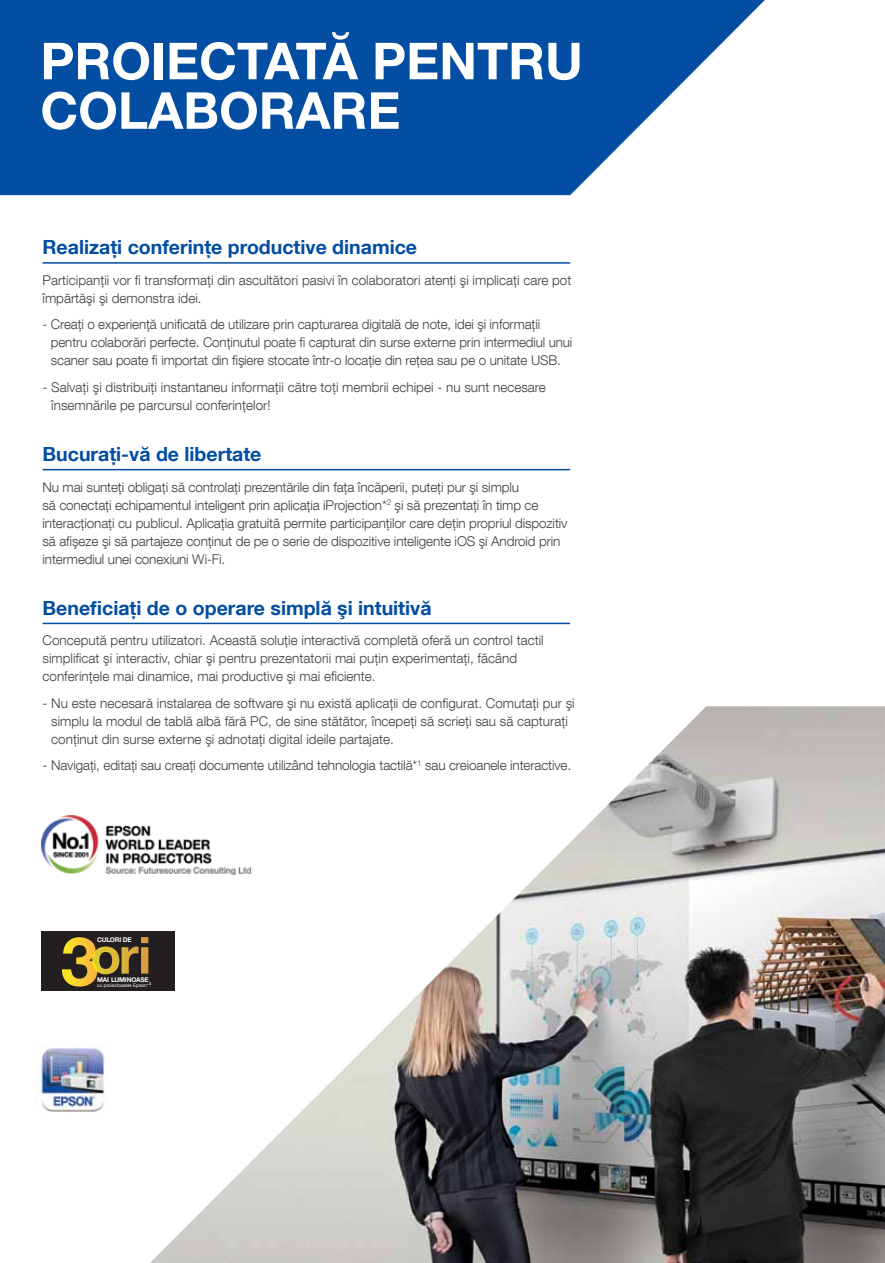
<style>
.page{position:relative;width:885px;height:1263px;background:#fff}
.page>*{position:absolute;margin:0;border:0;box-sizing:border-box;transform-origin:0 0}
.t1{font:700 51px/49.5px "Helvetica Neue LT Com";color:#fff}
.t2{font:700 19.5px "Helvetica Neue LT Com";color:#034ea2}
.t3{font:300 13.5px/18px "Helvetica Neue LT Com";letter-spacing:-.01em;color:#414042}
.t4{font:700 6.45px "Helvetica Neue LTW1 G";letter-spacing:-.03em;color:#fff}
.t5{font:4.8px "Helvetica Neue LTW1 G";color:#fff}
.t6{font:700 3.45px "Helvetica Neue LT Com";color:#fff}
</style>
<div class="page">
<svg style="left:0;top:0;width:764px;height:195px;background:#2264ad"></svg>
<img style="left:41px;top:815px;width:109px;height:59px">
<div style="left:41px;top:931px;width:134px;height:60px;background:#231f20"></div>
<svg style="left:62px;top:937px;width:86px;height:50px"></svg>
<img style="left:150px;top:706px;width:734px;height:557px">
<img style="left:35px;top:1046px;width:70px;height:66px">
<hr style="left:43px;top:262px;width:527px;height:2px;background:#034ea2">
<hr style="left:43px;top:469px;width:527px;height:1px;background:#034ea2">
<hr style="left:43px;top:623px;width:527px;height:1px;background:#034ea2">
<h1 class="t1" style="left:40px;top:35px;width:544px">proiectată pentru colaborare</h1>
<h2 class="t2" style="left:43px;top:235px;width:376px">Realizaţi conferinţe productive dinamice</h2>
<p class="t3" style="left:43px;top:271px;width:530px">Participanţii vor fi transformaţi din ascultători pasivi în colaboratori atenţi şi implicaţi care pot împărtăşi şi demonstra idei.</p>
<p class="t3" style="left:51px;top:315px;width:523px;text-indent:-8px">- Creaţi o experienţă unificată de utilizare prin capturarea digitală de note, idei şi informaţii pentru colaborări perfecte. Conţinutul poate fi capturat din surse externe prin intermediul unui scaner sau poate fi importat din fişiere stocate într-o locaţie din reţea sau pe o unitate USB.</p>
<p class="t3" style="left:51px;top:378px;width:496px;text-indent:-9px">- Salvaţi şi distribuiţi instantaneu informaţii către toţi membrii echipei - nu sunt necesare însemnările pe parcursul conferinţelor!</p>
<h2 class="t2" style="left:43px;top:441px;width:220px">Bucuraţi-vă de libertate</h2>
<p class="t3" style="left:43px;top:477px;width:526px">Nu mai sunteţi obligaţi să controlaţi prezentările din faţa încăperii, puteţi pur şi simplu<br>să conectaţi echipamentul inteligent prin aplicaţia iProjection*<sup>2</sup> şi să prezentaţi în timp ce interacţionaţi cu publicul. Aplicaţia gratuită permite participanţilor care deţin propriul dispozitiv să afişeze şi să partajeze conţinut de pe o serie de dispozitive inteligente iOS şi Android prin intermediul unei conexiuni Wi-Fi.</p>
<h2 class="t2" style="left:43px;top:595px;width:390px">Beneficiaţi de o operare simplă şi intuitivă</h2>
<p class="t3" style="left:43px;top:631px;width:502px">Concepută pentru utilizatori. Această soluţie interactivă completă oferă un control tactil simplificat şi interactiv, chiar şi pentru prezentatorii mai puţin experimentaţi, făcând conferinţele mai dinamice, mai productive şi mai eficiente.</p>
<p class="t3" style="left:51px;top:694px;width:525px;text-indent:-9px">- Nu este necesară instalarea de software şi nu există aplicaţii de configurat. Comutaţi pur şi simplu la modul de tablă albă fără PC, de sine stătător, începeţi să scrieţi sau să capturaţi conţinut din surse externe şi adnotaţi digital ideile partajate.</p>
<p class="t3" style="left:43px;top:756px;width:530px">- Navigaţi, editaţi sau creaţi documente utilizând tehnologia tactilă*<sup>1</sup> sau creioanele interactive.</p>
<p class="t4" style="left:97px;top:935px;width:36px">CULORI DE</p>
<p class="t4" style="left:97px;top:975px;width:53px">MAI LUMINOASE</p>
<p class="t5" style="left:97px;top:982px;width:53px">cu proiectoarele Epson*</p>
<p class="t6" style="left:149px;top:981px;width:3px">3</p>
</div>
